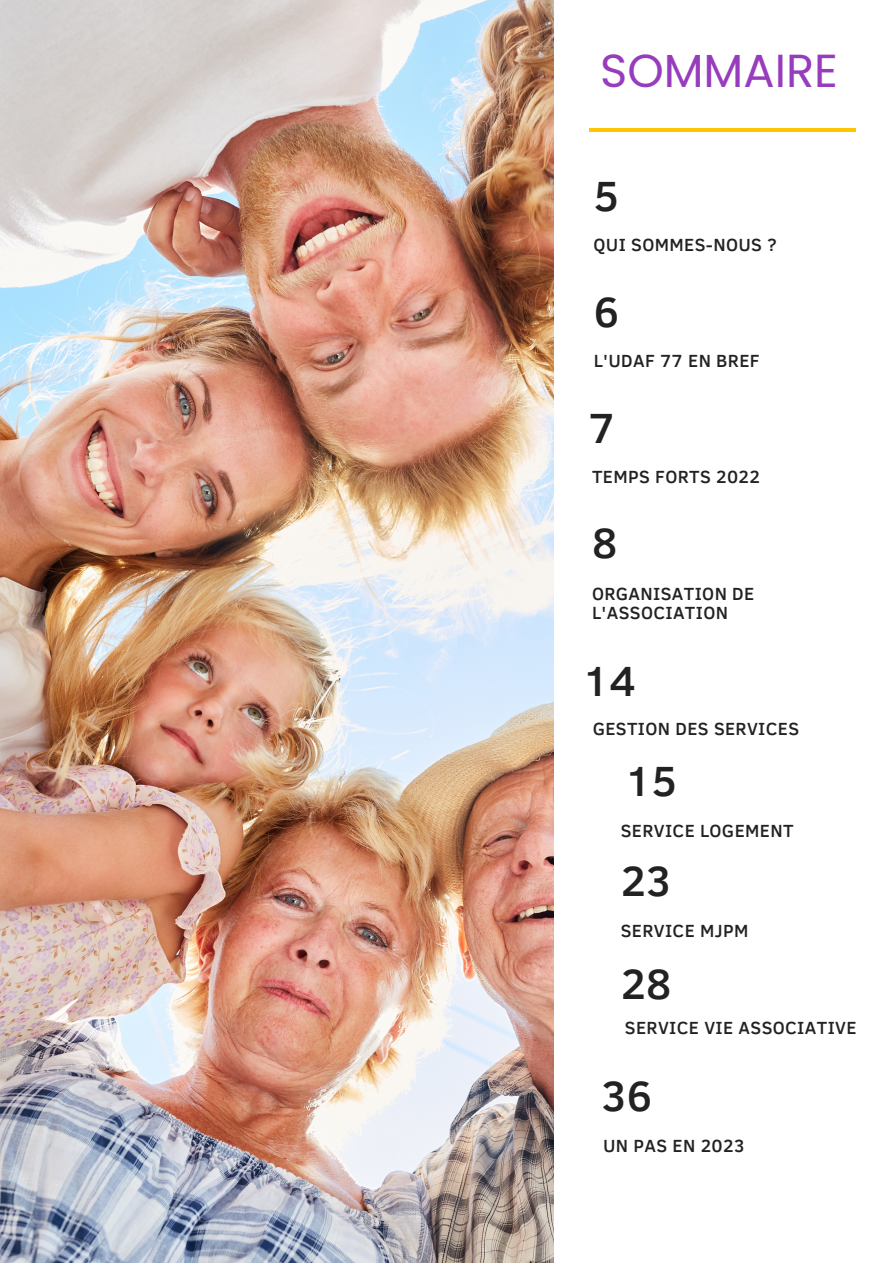
<style>
.page{position:relative;width:893px;height:1264px;background:#fff}
.page>*{position:absolute;margin:0;border:0;box-sizing:border-box;transform-origin:0 0}
.t1{font:46.35px "Poppins";color:#963cbd}
.t2{font:500 43.35px "Clear Sans";color:#222}
.t3{font:500 18px "Clear Sans";letter-spacing:.02em;color:#222}
</style>
<div class="page">
<img style="left:0;top:0;width:553px;height:1262px">
<hr style="left:589px;top:129px;width:266px;height:3px;background:#ffc600">
<p class="t1" style="left:600px;top:39px;width:239px">SOMMAIRE</p>
<p class="t2" style="left:593px;top:165px;width:27px">5</p>
<p class="t3" style="left:593px;top:232px;width:185px">QUI SOMMES-NOUS ?</p>
<p class="t2" style="left:593px;top:280px;width:27px">6</p>
<p class="t3" style="left:593px;top:347px;width:167px">L'UDAF 77 EN BREF</p>
<p class="t2" style="left:588px;top:396px;width:28px">7</p>
<p class="t3" style="left:592px;top:463px;width:169px">TEMPS FORTS 2022</p>
<p class="t2" style="left:592px;top:511px;width:27px">8</p>
<p class="t3" style="left:592px;top:580px;width:164px">ORGANISATION DE</p>
<p class="t3" style="left:592px;top:599px;width:137px">L'ASSOCIATION</p>
<p class="t2" style="left:582px;top:649px;width:55px">14</p>
<p class="t3" style="left:592px;top:715px;width:208px">GESTION DES SERVICES</p>
<p class="t2" style="left:625px;top:749px;width:54px">15</p>
<p class="t3" style="left:620px;top:817px;width:174px">SERVICE LOGEMENT</p>
<p class="t2" style="left:620px;top:849px;width:52px">23</p>
<p class="t3" style="left:620px;top:917px;width:129px">SERVICE MJPM</p>
<p class="t2" style="left:620px;top:952px;width:52px">28</p>
<p class="t3" style="left:625px;top:1014px;width:233px">SERVICE VIE ASSOCIATIVE</p>
<p class="t2" style="left:601px;top:1064px;width:52px">36</p>
<p class="t3" style="left:603px;top:1132px;width:143px">UN PAS EN 2023</p>
</div>
